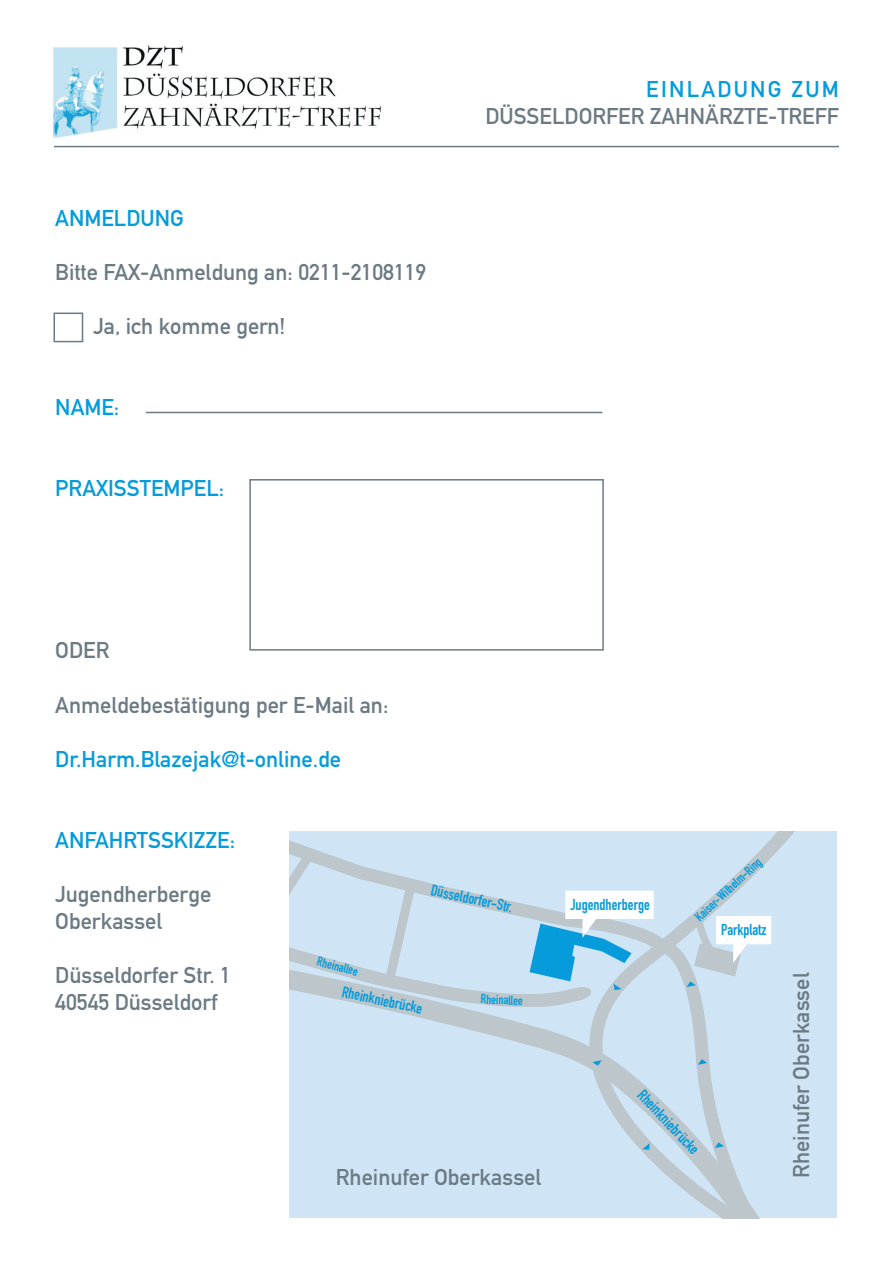
<style>
.page{position:relative;width:893px;height:1263px;background:#fff}
.page>*{position:absolute;margin:0;border:0;box-sizing:border-box;transform-origin:0 0}
.t1{font:22.5px/27px "DIN Mittelschrift LT";color:#6b7a83}
.t2{font:22.5px "DIN Mittelschrift LT";color:#069bda}
.t3{font:22.5px "DIN Mittelschrift LT";letter-spacing:.1em;color:#069bda}
.t4{font:15.6px "DIN Engschrift LT";color:#069bda}
.t5{font:13.05px "DIN Engschrift LT";color:#069bda}
</style>
<div class="page">
<hr style="left:54px;top:146px;width:785px;height:1px;background:#6b7a83">
<img style="left:53px;top:45px;width:329px;height:94px">
<div style="left:54px;top:313px;width:29px;height:29px;border:2px solid #6b7a83"></div>
<div style="left:675px;top:831px;width:150px;height:387px;background:#cfe5f6"></div>
<div style="left:289px;top:831px;width:386px;height:12px;background:#cfe5f6"></div>
<svg style="left:289px;top:843px;width:482px;height:375px;background:#c9dfee"></svg>
<div style="left:249px;top:479px;width:355px;height:172px;border:2px solid #6b7a83"></div>
<hr style="left:146px;top:412px;width:456px;height:1px;background:#6b7a83">
<p class="t2" style="left:55px;top:205px;width:130px">ANMELDUNG</p>
<p class="t1" style="left:55px;top:259px;width:373px">Bitte FAX-Anmeldung an: 0211-2108119</p>
<p class="t1" style="left:93px;top:313px;width:194px">Ja, ich komme gern!</p>
<p class="t2" style="left:55px;top:394px;width:66px">NAME:</p>
<p class="t2" style="left:55px;top:475px;width:171px">PRAXISSTEMPEL:</p>
<p class="t1" style="left:55px;top:637px;width:56px">ODER</p>
<p class="t1" style="left:55px;top:691px;width:335px">Anmeldebestätigung per E-Mail an:</p>
<p class="t2" style="left:55px;top:745px;width:287px">Dr.Harm.Blazejak@t-online.de</p>
<p class="t3" style="left:646px;top:76px;width:194px">EINLADUNG ZUM</p>
<p class="t1" style="left:485px;top:103px;width:355px">DÜSSELDORFER ZAHNÄRZTE-TREFF</p>
<p class="t2" style="left:55px;top:826px;width:181px">ANFAHRTSSKIZZE:</p>
<p class="t1" style="left:55px;top:880px;width:158px">Jugendherberge<br>Oberkassel</p>
<p class="t1" style="left:55px;top:961px;width:177px">Düsseldorfer Str. 1<br>40545 Düsseldorf</p>
<p class="t4" style="left:433px;top:881px;width:85px;rotate:12deg">Düsseldorfer-Str.</p>
<p class="t5" style="left:319px;top:953px;width:44px;rotate:15deg">Rheinallee</p>
<p class="t4" style="left:344px;top:982px;width:83px;rotate:12deg">Rheinkniebrücke</p>
<p class="t5" style="left:481px;top:991px;width:44px;rotate:3deg">Rheinallee</p>
<p class="t1" style="left:336px;top:1164px;width:207px">Rheinufer Oberkassel</p>
<p class="t4" style="left:570px;top:895px;width:81px">Jugendherberge</p>
<p class="t5" style="left:692px;top:913px;width:87px;rotate:-43deg">Kaiser-Wilhelm-Ring</p>
<p class="t4" style="left:721px;top:920px;width:47px">Parkplatz</p>
<p class="t4" style="left:647px;top:1086px;width:83px;rotate:47deg">Rheinkniebrücke</p>
<p class="t1" style="left:788px;top:1178px;width:207px;rotate:-90deg">Rheinufer Oberkassel</p>
</div>
